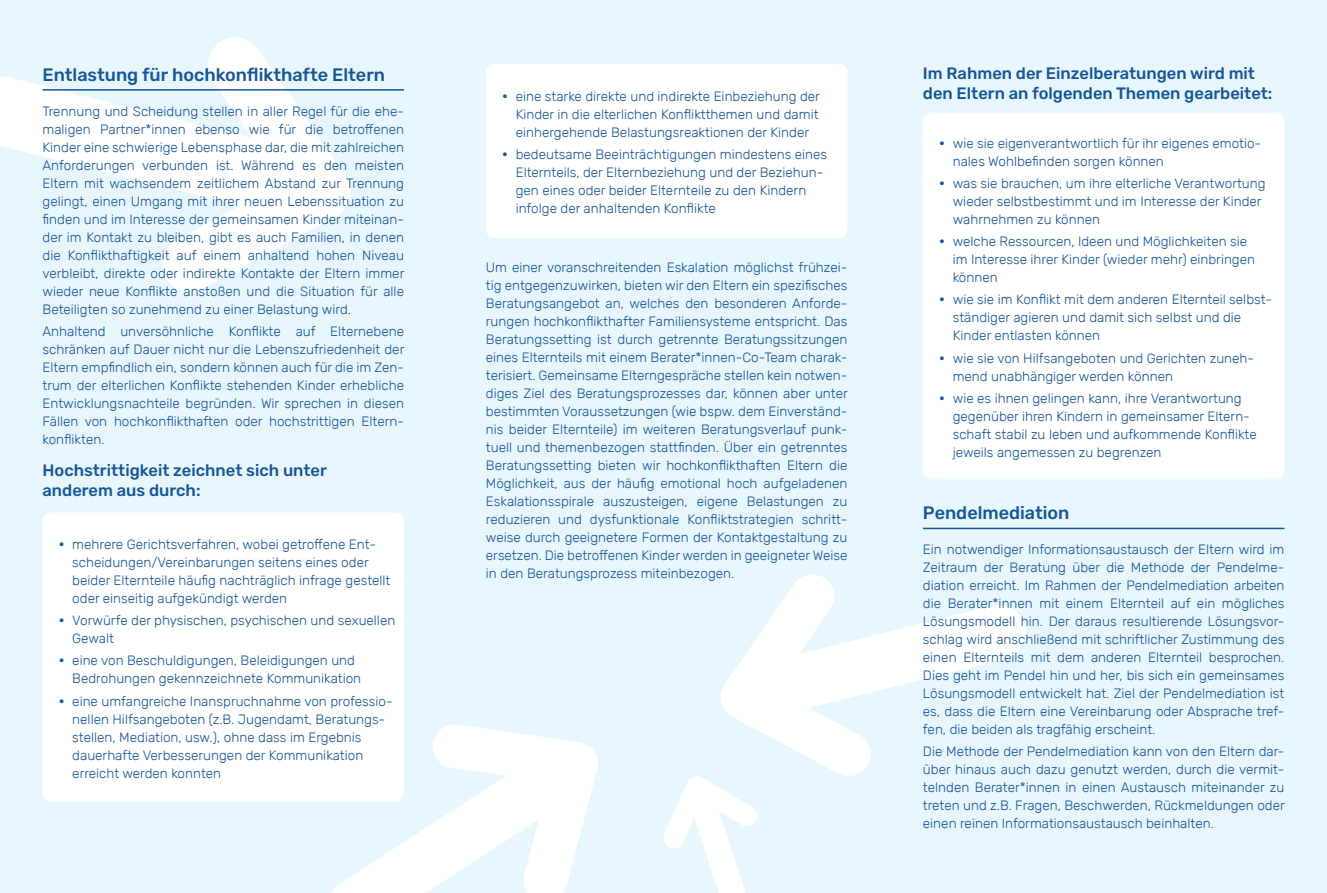
<style>
.page{position:relative;width:1327px;height:893px;background:#e8f6fe}
.page>*{position:absolute;margin:0;border:0;box-sizing:border-box;transform-origin:0 0}
.t1{font:500 18px "Rubik";color:#155697}
.t2{font:500 16.5px/19.5px "Rubik";color:#155697}
.fließtext{font:300 13.5px/18px "Rubik";color:#155697}
.s1{font-weight:900}
</style>
<div class="page">
<svg style="left:323px;top:724px;width:275px;height:169px"></svg>
<svg style="left:0;top:38px;width:351px;height:254px"></svg>
<svg style="left:721px;top:575px;width:305px;height:201px"></svg>
<svg style="left:664px;top:776px;width:93px;height:117px"></svg>
<hr style="left:43px;top:89px;width:361px;height:2px;background:#155697">
<hr style="left:923px;top:528px;width:361px;height:1px;background:#155697">
<div style="left:43px;top:512px;width:361px;height:289px;background:#fff;border-radius:9px"></div>
<div style="left:486px;top:64px;width:361px;height:174px;background:#fff;border-radius:9px"></div>
<div style="left:923px;top:113px;width:361px;height:366px;background:#fff;border-radius:9px"></div>
<h2 class="t1" style="left:43px;top:64px;width:344px">Entlastung für hochkonflikthafte Eltern</h2>
<p class="fließtext" style="left:43px;top:102px;width:363px;text-align:justify">Trennung und Scheidung stellen in aller Regel für die ehe&shy;maligen Partner*innen ebenso wie für die betroffenen Kinder eine schwierige Lebensphase dar, die mit zahlreichen Anforderungen verbunden ist. Während es den meisten Eltern mit wachsendem zeitlichem Abstand zur Trennung gelingt, einen Umgang mit ihrer neuen Lebenssituation zu finden und im Interesse der gemeinsamen Kinder miteinan&shy;der im Kontakt zu bleiben, gibt es auch Familien, in denen die Konflikthaftigkeit auf einem anhaltend hohen Niveau verbleibt, direkte oder indirekte Kontakte der Eltern immer wieder neue Konflikte anstoßen und die Situation für alle Beteiligten so zunehmend zu einer Belastung wird.</p>
<p class="fließtext" style="left:43px;top:322px;width:363px;text-align:justify">Anhaltend unversöhnliche Konflikte auf Elternebene schränken auf Dauer nicht nur die Lebenszufriedenheit der Eltern empfindlich ein, sondern können auch für die im Zen&shy;trum der elterlichen Konflikte stehenden Kinder erhebliche Entwicklungsnachteile begründen. Wir sprechen in diesen Fällen von hochkonflikthaften oder hochstrittigen Eltern&shy;konflikten.</p>
<h3 class="t2" style="left:43px;top:461px;width:286px">Hochstrittigkeit zeichnet sich unter anderem aus durch:</h3>
<p class="fließtext" style="left:72px;top:535px;width:320px;text-indent:-13px"><span class="s1">·</span> mehrere Gerichtsverfahren, wobei getroffene Ent&shy;scheidungen/Vereinbarungen seitens eines oder beider Elternteile häufig nachträglich infrage gestellt oder einseitig aufgekündigt werden</p>
<p class="fließtext" style="left:72px;top:612px;width:324px;text-indent:-13px"><span class="s1">·</span> Vorwürfe der physischen, psychischen und sexuellen<br>Gewalt</p>
<p class="fließtext" style="left:72px;top:652px;width:290px;text-indent:-13px"><span class="s1">·</span> eine von Beschuldigungen, Beleidigungen und<br>Bedrohungen gekennzeichnete Kommunikation</p>
<p class="fließtext" style="left:72px;top:692px;width:322px;text-indent:-13px"><span class="s1">·</span> eine umfangreiche Inanspruchnahme von professio&shy;nellen Hilfsangeboten (z.B. Jugendamt, Beratungs&shy;stellen, Mediation, usw.), ohne dass im Ergebnis dauerhafte Verbesserungen der Kommunikation erreicht werden konnten</p>
<p class="fließtext" style="left:516px;top:88px;width:306px;text-align:justify;text-indent:-13px"><span class="s1">·</span> eine starke direkte und indirekte Einbeziehung der Kinder in die elterlichen Konfliktthemen und damit einhergehende Belastungsreaktionen der Kinder</p>
<p class="fließtext" style="left:516px;top:146px;width:313px;text-indent:-13px"><span class="s1">·</span> bedeutsame Beeinträchtigungen mindestens eines Elternteils, der Elternbeziehung und der Beziehun&shy;gen eines oder beider Elternteile zu den Kindern infolge der anhaltenden Konflikte</p>
<p class="fließtext" style="left:486px;top:258px;width:363px;text-align:justify">Um einer voranschreitenden Eskalation möglichst frühzei&shy;tig entgegenzuwirken, bieten wir den Eltern ein spezifisches Beratungsangebot an, welches den besonderen Anforde&shy;rungen hochkonflikthafter Familiensysteme entspricht. Das Beratungssetting ist durch getrennte Beratungssitzungen eines Elternteils mit einem Berater*innen-Co-Team charak&shy;terisiert. Gemeinsame Elterngespräche stellen kein notwen&shy;diges Ziel des Beratungsprozesses dar, können aber unter bestimmten Voraussetzungen (wie bspw. dem Einverständ&shy;nis beider Elternteile) im weiteren Beratungsverlauf punk&shy;tuell und themenbezogen stattfinden. Über ein getrenntes Beratungssetting bieten wir hochkonflikthaften Eltern die Möglichkeit, aus der häufig emotional hoch aufgeladenen Eskalationsspirale auszusteigen, eigene Belastungen zu reduzieren und dysfunktionale Konfliktstrategien schritt&shy;weise durch geeignetere Formen der Kontaktgestaltung zu ersetzen. Die betroffenen Kinder werden in geeigneter Weise in den Beratungsprozess miteinbezogen.</p>
<h3 class="t2" style="left:923px;top:64px;width:351px">Im Rahmen der Einzelberatungen wird mit den Eltern an folgenden Themen gearbeitet:</h3>
<p class="fließtext" style="left:952px;top:134px;width:310px;text-indent:-13px"><span class="s1">·</span> wie sie eigenverantwortlich für ihr eigenes emotio&shy;nales Wohlbefinden sorgen können</p>
<p class="fließtext" style="left:952px;top:174px;width:314px;text-indent:-13px"><span class="s1">·</span> was sie brauchen, um ihre elterliche Verantwortung wieder selbstbestimmt und im Interesse der Kinder wahrnehmen zu können</p>
<p class="fließtext" style="left:952px;top:233px;width:304px;text-indent:-13px"><span class="s1">·</span> welche Ressourcen, Ideen und Möglichkeiten sie im Interesse ihrer Kinder (wieder mehr) einbringen können</p>
<p class="fließtext" style="left:952px;top:291px;width:321px;text-indent:-13px"><span class="s1">·</span> wie sie im Konflikt mit dem anderen Elternteil selbst&shy;ständiger agieren und damit sich selbst und die<br>Kinder entlasten können</p>
<p class="fließtext" style="left:952px;top:349px;width:303px;text-indent:-13px"><span class="s1">·</span> wie sie von Hilfsangeboten und Gerichten zuneh&shy;mend unabhängiger werden können</p>
<p class="fließtext" style="left:952px;top:389px;width:306px;text-indent:-13px"><span class="s1">·</span> wie es ihnen gelingen kann, ihre Verantwortung gegenüber ihren Kindern in gemeinsamer Eltern&shy;schaft stabil zu leben und aufkommende Konflikte jeweils angemessen zu begrenzen</p>
<h2 class="t1" style="left:923px;top:503px;width:148px">Pendelmediation</h2>
<p class="fließtext" style="left:923px;top:541px;width:363px;text-align:justify">Ein notwendiger Informationsaustausch der Eltern wird im Zeitraum der Beratung über die Methode der Pendelme&shy;diation erreicht. Im Rahmen der Pendelmediation arbeiten die Berater*innen mit einem Elternteil auf ein mögliches Lösungsmodell hin. Der daraus resultierende Lösungsvor&shy;schlag wird anschließend mit schriftlicher Zustimmung des einen Elternteils mit dem anderen Elternteil besprochen.<br>Dies geht im Pendel hin und her, bis sich ein gemeinsames Lösungsmodell entwickelt hat. Ziel der Pendelmediation ist es, dass die Eltern eine Vereinbarung oder Absprache tref&shy;fen, die beiden als tragfähig erscheint.</p>
<p class="fließtext" style="left:923px;top:743px;width:363px;text-align:justify">Die Methode der Pendelmediation kann von den Eltern dar&shy;über hinaus auch dazu genutzt werden, durch die vermit&shy;telnden Berater*innen in einen Austausch miteinander zu treten und z.B. Fragen, Beschwerden, Rückmeldungen oder einen reinen Informationsaustausch beinhalten.</p>
</div>
